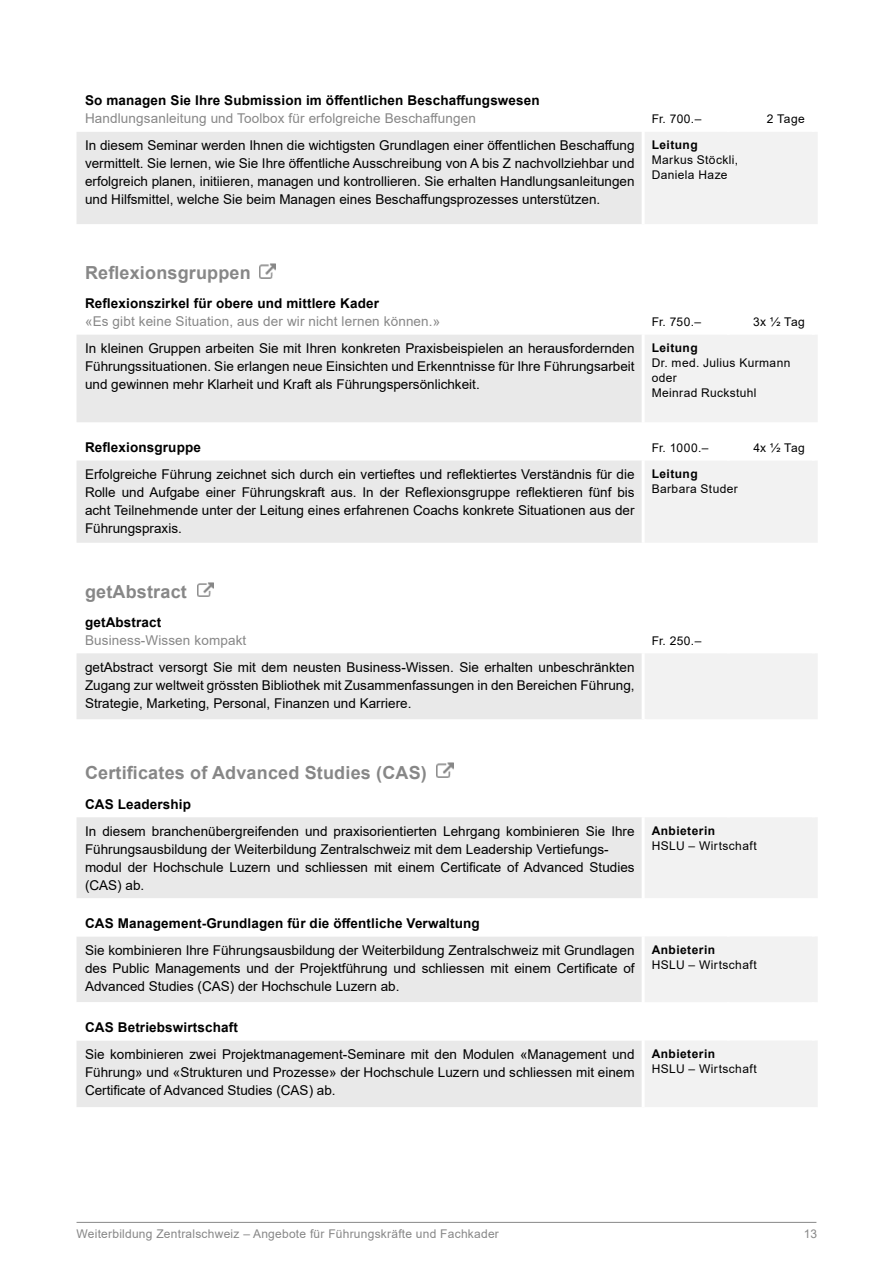
<style>
.page{position:relative;width:893px;height:1263px;background:#fff}
.page>*{position:absolute;margin:0;border:0;box-sizing:border-box;transform-origin:0 0}
.t1{font:700 18px "Arial";letter-spacing:.01em;color:#878787}
.t2{font:13.5px/18px "Arial";color:#000;text-align:justify}
.t3{font:700 13.5px "Arial";letter-spacing:.01em;color:#000}
.t4{font:13.5px "Arial";letter-spacing:.01em;color:#878787}
.t5{font:12px/15px "Arial";letter-spacing:.03em;color:#000}
.t6{font:12px "Arial";letter-spacing:.02em;color:#878787}
.t7{font:700 12px "Arial";letter-spacing:.04em;color:#000}
</style>
<div class="page">
<hr style="left:77px;top:1222px;width:739px;height:1px;background:#878787">
<svg style="left:77px;top:132px;width:565px;height:587px;fill:#e9e9e9"></svg>
<svg style="left:645px;top:132px;width:172px;height:587px;fill:#f2f2f2"></svg>
<hr style="left:727px;top:288px;width:3px;height:47px;background:#fff">
<hr style="left:812px;top:288px;width:3px;height:47px;background:#fff">
<hr style="left:727px;top:431px;width:3px;height:29px;background:#fff">
<hr style="left:812px;top:431px;width:3px;height:29px;background:#fff">
<hr style="left:727px;top:606px;width:3px;height:47px;background:#fff">
<hr style="left:812px;top:606px;width:3px;height:47px;background:#fff">
<div style="left:77px;top:817px;width:565px;height:290px;background:#e9e9e9"></div>
<svg style="left:645px;top:818px;width:172px;height:289px;fill:#f2f2f2"></svg>
<svg style="left:77px;top:907px;width:565px;height:133px"></svg>
<hr style="left:727px;top:907px;width:3px;height:29px;background:#fff">
<hr style="left:812px;top:907px;width:3px;height:29px;background:#fff">
<svg style="left:727px;top:1002px;width:3px;height:9px"></svg>
<svg style="left:812px;top:1002px;width:3px;height:9px"></svg>
<hr style="left:727px;top:1011px;width:3px;height:29px;background:#fff">
<hr style="left:812px;top:1011px;width:3px;height:29px;background:#fff">
<img style="left:259px;top:264px;width:17px;height:14px">
<img style="left:197px;top:583px;width:16px;height:14px">
<img style="left:437px;top:763px;width:16px;height:14px">
<p class="t3" style="left:85px;top:91px;width:456px">So managen Sie Ihre Submission im öffentlichen Beschaffungswesen</p>
<p class="t4" style="left:85px;top:109px;width:392px">Handlungsanleitung und Toolbox für erfolgreiche Beschaffungen</p>
<p class="t5" style="left:652px;top:112px;width:51px">Fr. 700.–</p>
<p class="t5" style="left:767px;top:112px;width:40px">2 Tage</p>
<p class="t2" style="left:85px;top:136px;width:551px">In diesem Seminar werden Ihnen die wichtigsten Grundlagen einer öffentlichen Beschaffung vermittelt. Sie lernen, wie Sie Ihre öffentliche Ausschreibung von A bis Z nachvollziehbar und erfolgreich planen, initiieren, managen und kontrollieren. Sie erhalten Handlungsanleitungen und Hilfsmittel, welche Sie beim Managen eines Beschaffungsprozesses unterstützen.</p>
<p class="t7" style="left:652px;top:136px;width:48px">Leitung</p>
<p class="t5" style="left:652px;top:152px;width:88px">Markus Stöckli,<br>Daniela Haze</p>
<h1 class="t1" style="left:85px;top:260px;width:167px">Reflexionsgruppen</h1>
<p class="t3" style="left:85px;top:294px;width:295px">Reflexionszirkel für obere und mittlere Kader</p>
<p class="t4" style="left:85px;top:312px;width:357px">«Es gibt keine Situation, aus der wir nicht lernen können.»</p>
<p class="t5" style="left:652px;top:314px;width:51px">Fr. 750.–</p>
<p class="t5" style="left:753px;top:314px;width:53px">3x 1/2 Tag</p>
<p class="t2" style="left:85px;top:339px;width:551px">In kleinen Gruppen arbeiten Sie mit Ihren konkreten Praxisbeispielen an herausfordernden Führungssituationen. Sie erlangen neue Einsichten und Erkenntnisse für Ihre Führungsarbeit und gewinnen mehr Klarheit und Kraft als Führungspersönlichkeit.</p>
<p class="t7" style="left:652px;top:339px;width:48px">Leitung</p>
<p class="t5" style="left:652px;top:355px;width:140px">Dr. med. Julius Kurmann oder<br>Meinrad Ruckstuhl</p>
<p class="t3" style="left:85px;top:438px;width:117px">Reflexionsgruppe</p>
<p class="t5" style="left:652px;top:440px;width:58px">Fr. 1000.–</p>
<p class="t5" style="left:753px;top:440px;width:53px">4x 1/2 Tag</p>
<p class="t2" style="left:85px;top:465px;width:551px">Erfolgreiche Führung zeichnet sich durch ein vertieftes und reflektiertes Verständnis für die Rolle und Aufgabe einer Führungskraft aus. In der Reflexionsgruppe reflektieren fünf bis acht Teilnehmende unter der Leitung eines erfahrenen Coachs konkrete Situationen aus der Führungspraxis.</p>
<p class="t7" style="left:652px;top:465px;width:48px">Leitung</p>
<p class="t5" style="left:652px;top:481px;width:88px">Barbara Studer</p>
<h1 class="t1" style="left:85px;top:579px;width:103px">getAbstract</h1>
<p class="t3" style="left:85px;top:612px;width:78px">getAbstract</p>
<p class="t4" style="left:85px;top:631px;width:163px">Business-Wissen kompakt</p>
<p class="t5" style="left:652px;top:633px;width:51px">Fr. 250.–</p>
<p class="t2" style="left:85px;top:658px;width:551px">getAbstract versorgt Sie mit dem neusten Business-Wissen. Sie erhalten unbeschränkten Zugang zur weltweit grössten Bibliothek mit Zusammenfassungen in den Bereichen Führung, Strategie, Marketing, Personal, Finanzen und Karriere.</p>
<h1 class="t1" style="left:85px;top:760px;width:343px">Certificates of Advanced Studies (CAS)</h1>
<p class="t3" style="left:85px;top:794px;width:108px">CAS Leadership</p>
<p class="t2" style="left:85px;top:822px;width:551px;text-align:left">In diesem branchenübergreifenden und praxisorientierten Lehrgang kombinieren Sie Ihre Führungsausbildung der Weiterbildung Zentralschweiz mit dem Leadership Vertiefungs&shy;modul der Hochschule Luzern und schliessen mit einem Certificate of Advanced Studies (CAS) ab.</p>
<p class="t7" style="left:652px;top:822px;width:65px">Anbieterin</p>
<p class="t5" style="left:652px;top:838px;width:107px">HSLU – Wirtschaft</p>
<p class="t3" style="left:85px;top:914px;width:396px">CAS Management-Grundlagen für die öffentliche Verwaltung</p>
<p class="t2" style="left:85px;top:941px;width:551px">Sie kombinieren Ihre Führungsausbildung der Weiterbildung Zentralschweiz mit Grundlagen des Public Managements und der Projektführung und schliessen mit einem Certificate of Advanced Studies (CAS) der Hochschule Luzern ab.</p>
<p class="t7" style="left:652px;top:941px;width:65px">Anbieterin</p>
<p class="t5" style="left:652px;top:957px;width:107px">HSLU – Wirtschaft</p>
<p class="t3" style="left:85px;top:1018px;width:154px">CAS Betriebswirtschaft</p>
<p class="t2" style="left:85px;top:1045px;width:551px">Sie kombinieren zwei Projektmanagement-Seminare mit den Modulen «Management und Führung» und «Strukturen und Prozesse» der Hochschule Luzern und schliessen mit einem Certificate of Advanced Studies (CAS) ab.</p>
<p class="t7" style="left:652px;top:1045px;width:65px">Anbieterin</p>
<p class="t5" style="left:652px;top:1061px;width:107px">HSLU – Wirtschaft</p>
<p class="t6" style="left:77px;top:1225px;width:424px">Weiterbildung Zentralschweiz – Angebote für Führungskräfte und Fachkader</p>
<p class="t6" style="left:804px;top:1225px;width:15px">13</p>
</div>
